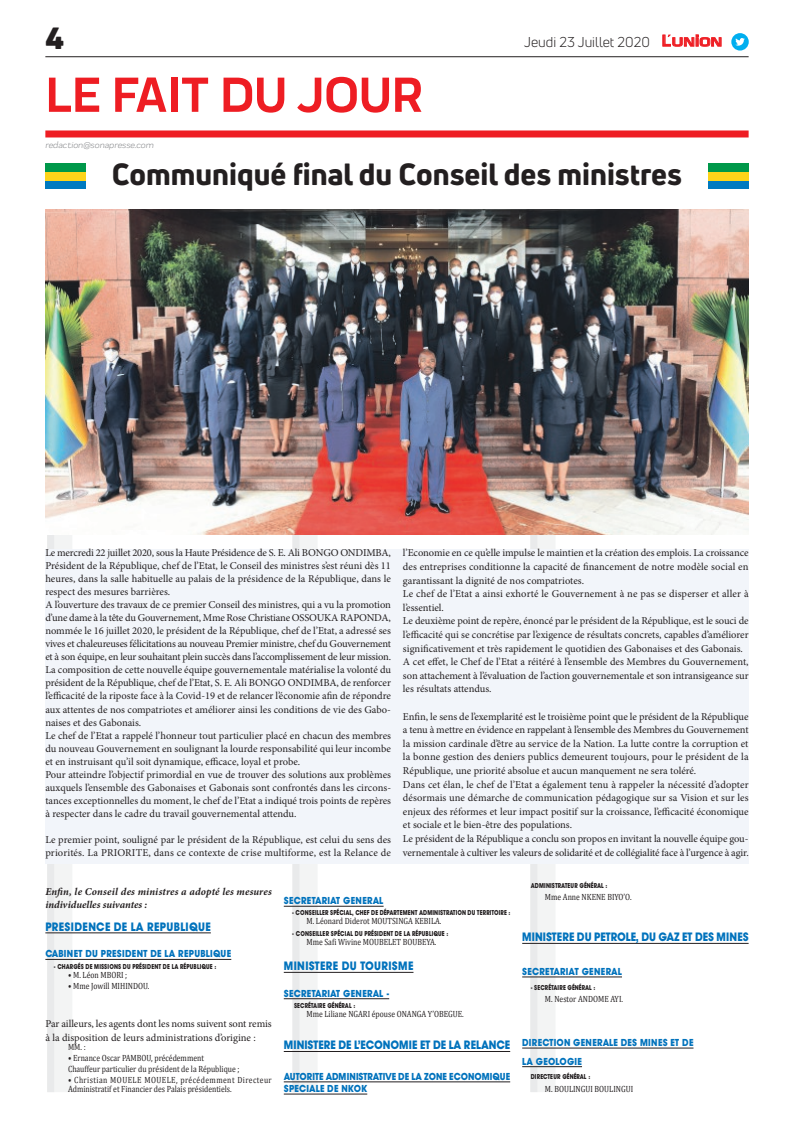
<style>
.page{position:relative;width:794px;height:1129px;background:#fff}
.page>*{position:absolute;margin:0;border:0;box-sizing:border-box;transform-origin:0 0}
.t1{font:700 51px "Praktika";color:#ee1d23}
.t2{font:800 30px "Uni Neue";color:#231f20}
.t3{font:900 30px "Uni Neue";color:#231f20}
.t4{font:14px "Uni Neue";color:#231f20}
.t5{font:700 12px "Avant Garde BQ";letter-spacing:-.005em;color:#0072bc;scale:.9 1}
.t6{font:700 12px "Avant Garde BQ";letter-spacing:.015em;color:#0072bc;scale:.9 1}
.t7{font:700 12px "Avant Garde BQ";letter-spacing:.04em;color:#0072bc;scale:.9 1}
.t8{font:10.5px/13px "Minion Pro";letter-spacing:-.005em;color:#231f20}
.t9{font:italic 700 10.5px/13.3px "Minion Pro";letter-spacing:.005em;color:#231f20}
.t10{font:700 10px/18.6px "Avant Garde BQ";letter-spacing:.02em;color:#0072bc;scale:.9 1}
.t11{font:700 10px/12.2px "Avant Garde BQ";color:#0072bc;scale:.9 1}
.t12{font:9px/11px "Cambria";color:#231f20;scale:.85 1}
.t13{font:italic 9px "Praktika";color:#818386}
.t14{font:700 7px "Avant Garde BQ";letter-spacing:.015em;color:#231f20;scale:.8 1}
.s1{font-family:"Eurostile";font-weight:600;font-size:14.9px;color:#ee1d23}
.s2{font-family:"Eurostile";font-weight:600;font-size:11.4px;color:#ee1d23}
</style>
<div class="page">
<hr style="left:45px;top:56px;width:703px;height:1px;background:#231f20">
<div style="left:45px;top:130px;width:703px;height:7px;background:#ee1d23"></div>
<div style="left:530px;top:465px;width:25px;height:626px;background:#f3f4f4"></div>
<div style="left:530px;top:465px;width:7px;height:626px;background:#e9eaeb"></div>
<div style="left:292px;top:465px;width:25px;height:626px;background:#f3f4f4"></div>
<div style="left:292px;top:465px;width:7px;height:626px;background:#e9eaeb"></div>
<div style="left:47px;top:465px;width:25px;height:626px;background:#f3f4f4"></div>
<div style="left:47px;top:465px;width:7px;height:626px;background:#e9eaeb"></div>
<div style="left:46px;top:163px;width:40px;height:9px;background:#00984a"></div>
<div style="left:46px;top:172px;width:40px;height:9px;background:#fed41a"></div>
<div style="left:46px;top:181px;width:40px;height:8px;background:#007ac0"></div>
<div style="left:708px;top:163px;width:40px;height:9px;background:#00984a"></div>
<div style="left:708px;top:172px;width:40px;height:9px;background:#fed41a"></div>
<div style="left:708px;top:181px;width:40px;height:8px;background:#007ac0"></div>
<div style="left:45px;top:548px;width:703px;height:315px;background:#f2f5fa"></div>
<svg style="left:662px;top:34px;width:60px;height:13px"></svg>
<div style="left:731px;top:33px;width:17px;height:18px;background:#00aeef;border-radius:50%"></div>
<svg style="left:735px;top:38px;width:10px;height:8px"></svg>
<hr style="left:45px;top:932px;width:166px;height:1px;background:#231f20">
<hr style="left:45px;top:958px;width:186px;height:1px;background:#231f20">
<hr style="left:284px;top:905px;width:99px;height:1px;background:#231f20">
<hr style="left:284px;top:971px;width:129px;height:1px;background:#231f20">
<hr style="left:284px;top:998px;width:105px;height:1px;background:#231f20">
<hr style="left:284px;top:1050px;width:226px;height:1px;background:#231f20">
<hr style="left:284px;top:1081px;width:226px;height:1px;background:#231f20">
<hr style="left:284px;top:1093px;width:83px;height:1px;background:#231f20">
<hr style="left:522px;top:942px;width:226px;height:1px;background:#231f20">
<hr style="left:522px;top:976px;width:100px;height:1px;background:#231f20">
<hr style="left:522px;top:1047px;width:171px;height:1px;background:#231f20">
<hr style="left:522px;top:1066px;width:60px;height:1px;background:#231f20">
<img style="left:45px;top:210px;width:703px;height:325px">
<h2 class="t3" style="left:45px;top:17px;width:20px">4</h2>
<h1 class="t1" style="left:45px;top:54px;width:378px">LE FAIT DU JOUR</h1>
<p class="t13" style="left:45px;top:138px;width:110px">redaction@sonapresse.com</p>
<h2 class="t2" style="left:112px;top:154px;width:571px">Communiqué final du Conseil des ministres</h2>
<h3 class="t4" style="left:524px;top:33px;width:199px">Jeudi 23 Juillet 2020 <span class="s1">L</span><span class="s2">UNION</span></h3>
<p class="t8" style="left:45px;top:546px;width:347px">Le mercredi 22 juillet 2020, sous la Haute Présidence de S. E. Ali BONGO ONDIMBA, Président de la République, chef de l’Etat, le Conseil des ministres s’est réuni dès 11 heures, dans la salle habituelle au palais de la présidence de la République, dans le respect des mesures barrières.<br>A l’ouverture des travaux de ce premier Conseil des ministres, qui a vu la promotion d’une dame à la tête du Gouvernement, Mme Rose Christiane OSSOUKA RAPONDA, nommée le 16 juillet 2020, le président de la République, chef de l’Etat, a adressé ses vives et chaleureuses félicitations au nouveau Premier ministre, chef du Gouvernement et à son équipe, en leur souhaitant plein succès dans l’accomplissement de leur mission.<br>La composition de cette nouvelle équipe gouvernementale matérialise la volonté du président de la République, chef de l’Etat, S. E. Ali BONGO ONDIMBA, de renforcer l’efficacité de la riposte face à la Covid-19 et de relancer l’économie afin de répondre aux attentes de nos compatriotes et améliorer ainsi les conditions de vie des Gabo&shy;naises et des Gabonais.<br>Le chef de l’Etat a rappelé l’honneur tout particulier placé en chacun des membres du nouveau Gouvernement en soulignant la lourde responsabilité qui leur incombe et en instruisant qu’il soit dynamique, efficace, loyal et probe.<br>Pour atteindre l’objectif primordial en vue de trouver des solutions aux problèmes auxquels l’ensemble des Gabonaises et Gabonais sont confrontés dans les circons&shy;tances exceptionnelles du moment, le chef de l’Etat a indiqué trois points de repères à respecter dans le cadre du travail gouvernemental attendu.</p>
<p class="t8" style="left:45px;top:832px;width:347px">Le premier point, souligné par le président de la République, est celui du sens des priorités. La PRIORITE, dans ce contexte de crise multiforme, est la Relance de</p>
<p class="t8" style="left:403px;top:546px;width:347px;line-height:13.6px">l’Economie en ce qu’elle impulse le maintien et la création des emplois. La croissance des entreprises conditionne la capacité de financement de notre modèle social en garantissant la dignité de nos compatriotes.<br>Le chef de l’Etat a ainsi exhorté le Gouvernement à ne pas se disperser et aller à l’essentiel.<br>Le deuxième point de repère, énoncé par le président de la République, est le souci de l’efficacité qui se concrétise par l’exigence de résultats concrets, capables d’améliorer significativement et très rapidement le quotidien des Gabonaises et des Gabonais.<br>A cet effet, le Chef de l’Etat a réitéré à l’ensemble des Membres du Gouvernement, son attachement à l’évaluation de l’action gouvernementale et son intransigeance sur les résultats attendus.</p>
<p class="t8" style="left:403px;top:709px;width:347px;line-height:13.6px">Enfin, le sens de l’exemplarité est le troisième point que le président de la République a tenu à mettre en évidence en rappelant à l’ensemble des Membres du Gouvernement la mission cardinale d’être au service de la Nation. La lutte contre la corruption et la bonne gestion des deniers publics demeurent toujours, pour le président de la République, une priorité absolue et aucun manquement ne sera toléré.<br>Dans cet élan, le chef de l’Etat a également tenu à rappeler la nécessité d’adopter désormais une démarche de communication pédagogique sur sa Vision et sur les enjeux des réformes et leur impact positif sur la croissance, l’efficacité économique et sociale et le bien-être des populations.<br>Le président de la République a conclu son propos en invitant la nouvelle équipe gou&shy;vernementale à cultiver les valeurs de solidarité et de collégialité face à l’urgence à agir.</p>
<p class="t9" style="left:45px;top:884px;width:228px">Enfin, le Conseil des ministres a adopté les mesures individuelles suivantes :</p>
<p class="t6" style="left:45px;top:919px;width:185px">PRESIDENCE DE LA REPUBLIQUE</p>
<p class="t10" style="left:45px;top:944px;width:208px">CABINET DU PRESIDENT DE LA REPUBLIQUE</p>
<p class="t14" style="left:54px;top:961px;width:204px">- CHARGÉS DE MISSIONS DU PRÉSIDENT DE LA RÉPUBLIQUE :</p>
<p class="t12" style="left:68px;top:968px;width:71px">• M. Léon MBORI ;</p>
<p class="t12" style="left:68px;top:979px;width:97px">• Mme Jowill MIHINDOU.</p>
<p class="t8" style="left:45px;top:1017px;width:228px;line-height:13.3px">Par ailleurs, les agents dont les noms suivent sont remis à la disposition de leurs administrations d’origine :</p>
<p class="t12" style="left:68px;top:1041px;width:22px">MM. :</p>
<p class="t12" style="left:68px;top:1051px;width:203px">• Ernance Oscar PAMBOU, précédemment<br>Chauffeur particulier du président de la République ;</p>
<p class="t12" style="left:68px;top:1074px;width:241px;line-height:9.3px">• Christian MOUELE MOUELE, précédemment Directeur<br>Administratif et Financier des Palais présidentiels.</p>
<p class="t10" style="left:284px;top:891px;width:112px">SECRETARIAT GENERAL</p>
<p class="t14" style="left:292px;top:908px;width:274px">- CONSEILLER SPÉCIAL, CHEF DE DÉPARTEMENT ADMINISTRATION DU TERRITOIRE :</p>
<p class="t12" style="left:306px;top:915px;width:160px">M. Léonard Diderot MOUTSINGA KEBILA.</p>
<p class="t14" style="left:292px;top:928px;width:196px">- CONSEILLER SPÉCIAL DU PRÉSIDENT DE LA RÉPUBLIQUE :</p>
<p class="t12" style="left:306px;top:936px;width:154px">Mme Safi Wivine MOUBELET BOUBEYA.</p>
<p class="t7" style="left:284px;top:958px;width:146px">MINISTERE DU TOURISME</p>
<p class="t10" style="left:284px;top:983px;width:119px">SECRETARIAT GENERAL -</p>
<p class="t14" style="left:294px;top:1000px;width:78px">SECRÉTAIRE GÉNÉRAL :</p>
<p class="t12" style="left:306px;top:1008px;width:186px">Mme Liliane NGARI épouse ONANGA Y’OBEGUE.</p>
<p class="t5" style="left:284px;top:1037px;width:253px">MINISTERE DE L’ECONOMIE ET DE LA RELANCE</p>
<p class="t11" style="left:284px;top:1070px;width:253px">AUTORITE ADMINISTRATIVE DE LA ZONE ECONOMIQUE<br>SPECIALE DE NKOK</p>
<p class="t14" style="left:531px;top:880px;width:97px">ADMINISTRATEUR GÉNÉRAL :</p>
<p class="t12" style="left:545px;top:891px;width:104px">Mme Anne NKENE BIYO’O.</p>
<p class="t5" style="left:522px;top:929px;width:253px">MINISTERE DU PETROLE, DU GAZ ET DES MINES</p>
<p class="t10" style="left:522px;top:962px;width:112px">SECRETARIAT GENERAL</p>
<p class="t14" style="left:531px;top:982px;width:82px">- SECRÉTAIRE GÉNÉRAL :</p>
<p class="t12" style="left:545px;top:993px;width:93px">M. Nestor ANDOME AYI.</p>
<p class="t10" style="left:522px;top:1033px;width:192px">DIRECTION GENERALE DES MINES ET DE<br>LA GEOLOGIE</p>
<p class="t14" style="left:531px;top:1072px;width:76px">DIRECTEUR GÉNÉRAL :</p>
<p class="t12" style="left:545px;top:1083px;width:105px">M. BOULINGUI BOULINGUI</p>
</div>
